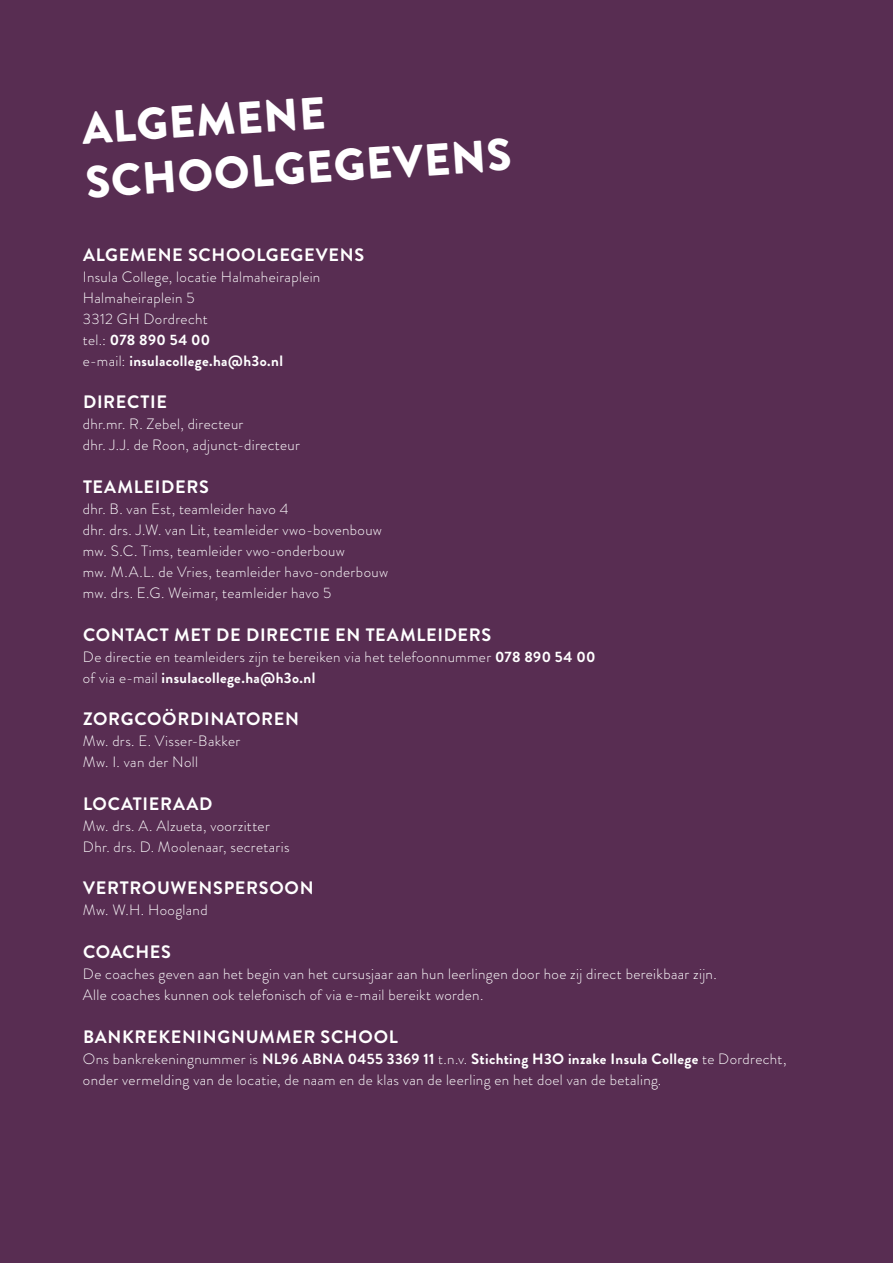
<style>
.page{position:relative;width:893px;height:1263px;background:#582d52}
.page>*{position:absolute;margin:0;border:0;box-sizing:border-box;transform-origin:0 0}
.t1{font:900 45px/54.4px "Brandon Grotesque";color:#fff}
.t2{font:700 18px "Brandon Grotesque";letter-spacing:.04em;color:#fff}
.t3{font:300 15px/21px "Brandon Grotesque";letter-spacing:.025em;color:#fff}
.s1{font-weight:700}
</style>
<div class="page">
<h1 class="t1" style="left:80px;top:102px;width:428px;rotate:-4deg">ALGEMENE<br>SCHOOLGEGEVENS</h1>
<p class="t2" style="left:83px;top:242px;width:283px">ALGEMENE SCHOOLGEGEVENS</p>
<p class="t3" style="left:83px;top:266px;width:239px">Insula College, locatie Halmaheiraplein<br>Halmaheiraplein 5<br>3312 GH Dordrecht<br>tel.: <span class="s1">078 890 54 00<br></span>e-mail: <span class="s1">insulacollege.ha@h3o.nl</span></p>
<p class="t2" style="left:83px;top:389px;width:85px">DIRECTIE</p>
<p class="t3" style="left:83px;top:414px;width:219px">dhr.mr. R. Zebel, directeur<br>dhr. J.J. de Roon, adjunct-directeur</p>
<p class="t2" style="left:83px;top:474px;width:127px">TEAMLEIDERS</p>
<p class="t3" style="left:83px;top:498px;width:307px">dhr. B. van Est, teamleider havo 4<br>dhr. drs. J.W. van Lit, teamleider vwo-bovenbouw mw. S.C. Tims, teamleider vwo-onderbouw<br>mw. M.A.L. de Vries, teamleider havo-onderbouw mw. drs. E.G. Weimar, teamleider havo 5</p>
<p class="t2" style="left:83px;top:622px;width:410px">CONTACT MET DE DIRECTIE EN TEAMLEIDERS</p>
<p class="t3" style="left:83px;top:646px;width:514px">De directie en teamleiders zijn te bereiken via het telefoonnummer <span class="s1">078 890 54 00 </span>of via e-mail <span class="s1">insulacollege.ha@h3o.nl</span></p>
<p class="t2" style="left:83px;top:706px;width:218px">ZORGCOÖRDINATOREN</p>
<p class="t3" style="left:83px;top:730px;width:159px">Mw. drs. E. Visser-Bakker<br>Mw. I. van der Noll</p>
<p class="t2" style="left:83px;top:791px;width:131px">LOCATIERAAD</p>
<p class="t3" style="left:83px;top:815px;width:208px">Mw. drs. A. Alzueta, voorzitter<br>Dhr. drs. D. Moolenaar, secretaris</p>
<p class="t2" style="left:83px;top:875px;width:232px">VERTROUWENSPERSOON</p>
<p class="t3" style="left:83px;top:900px;width:126px">Mw. W.H. Hoogland</p>
<p class="t2" style="left:83px;top:939px;width:89px">COACHES</p>
<p class="t3" style="left:83px;top:963px;width:635px">De coaches geven aan het begin van het cursusjaar aan hun leerlingen door hoe zij direct bereikbaar zijn.<br>Alle coaches kunnen ook telefonisch of via e-mail bereikt worden.</p>
<p class="t2" style="left:83px;top:1024px;width:316px">BANKREKENINGNUMMER SCHOOL</p>
<p class="t3" style="left:83px;top:1048px;width:705px">Ons bankrekeningnummer is <span class="s1">NL96 ABNA 0455 3369 11</span> t.n.v. <span class="s1">Stichting H3O inzake Insula College</span> te Dordrecht, onder vermelding van de locatie, de naam en de klas van de leerling en het doel van de betaling.</p>
</div>
